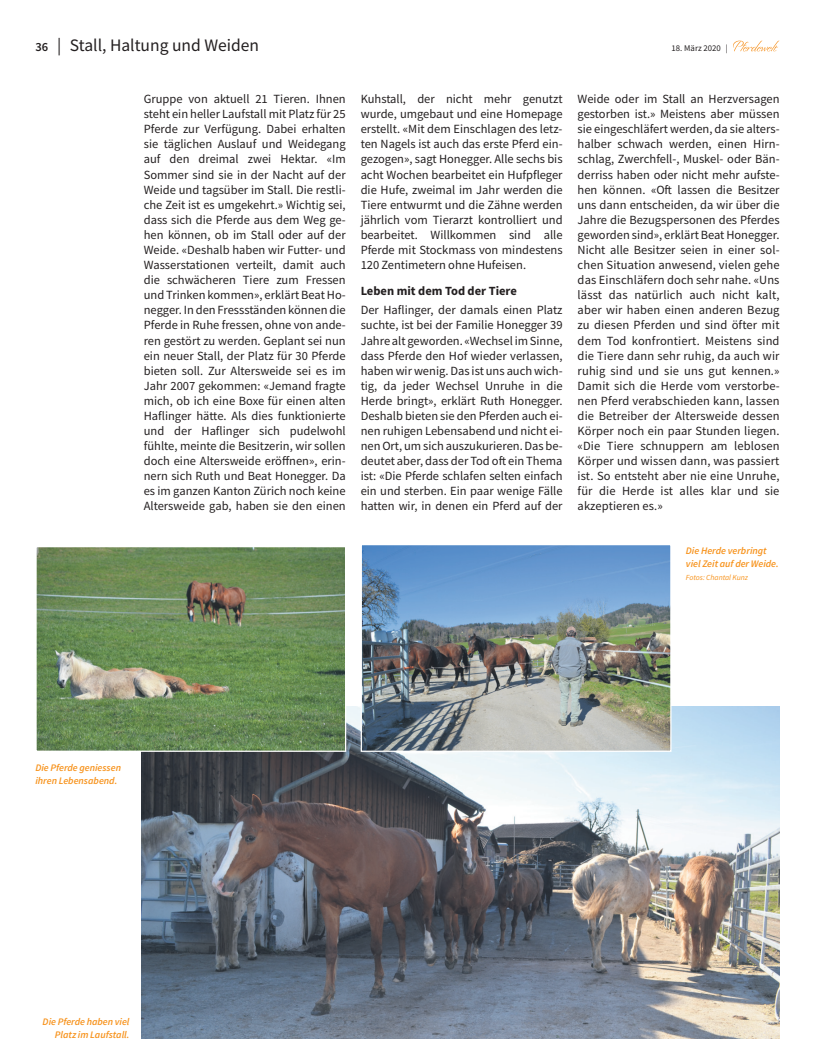
<style>
.page{position:relative;width:815px;height:1063px;background:#fff}
.page>*{position:absolute;margin:0;border:0;box-sizing:border-box;transform-origin:0 0}
.t1{font:17.5px "Source Sans Pro";color:#231f20}
.t2{font:12.5px/15.1px "Source Sans Pro";color:#231f20;text-align:justify}
.t3{font:700 12.5px "Source Sans Pro";color:#231f20}
.t4{font:italic 600 10px/13.1px "Source Sans Pro";color:#f7931d}
.t5{font:8.75px "Source Sans Pro";color:#231f20}
.t6{font:italic 7.75px "Source Sans Pro";color:#f7931d}
.s1{font-weight:600;font-size:12.5px}
</style>
<div class="page">
<svg style="left:733px;top:41px;width:46px;height:10px"></svg>
<img style="left:142px;top:707px;width:638px;height:331px">
<img style="left:37px;top:548px;width:307px;height:202px">
<div style="left:35px;top:546px;width:311px;height:206px;border:1px solid #fff"></div>
<img style="left:363px;top:546px;width:306px;height:204px">
<div style="left:361px;top:544px;width:310px;height:208px;border:1px solid #fff"></div>
<h1 class="t1" style="left:35px;top:39px;width:225px"><span class="s1">36</span> | Stall, Haltung und Weiden</h1>
<p class="t5" style="left:672px;top:45px;width:58px">18. März 2020 |</p>
<p class="t2" style="left:144px;top:92px;width:204px">Gruppe von aktuell 21 Tieren. Ihnen steht ein heller Laufstall mit Platz für 25<br>Pferde zur Verfügung. Dabei erhalten sie täglichen Auslauf und Weidegang auf den dreimal zwei Hektar. «Im Sommer sind sie in der Nacht auf der Weide und tagsüber im Stall. Die restli&shy;che Zeit ist es umgekehrt.» Wichtig sei, dass sich die Pferde aus dem Weg ge&shy;hen können, ob im Stall oder auf der Weide. «Deshalb haben wir Futter- und Wasserstationen verteilt, damit auch die schwächeren Tiere zum Fressen und Trinken kommen», erklärt Beat Ho&shy;negger. In den Fressständen können die Pferde in Ruhe fressen, ohne von ande&shy;ren gestört zu werden. Geplant sei nun ein neuer Stall, der Platz für 30 Pferde bieten soll. Zur Altersweide sei es im Jahr 2007 gekommen: «Jemand fragte mich, ob ich eine Boxe für einen alten Haflinger hätte. Als dies funktionierte und der Haflinger sich pudelwohl fühlte, meinte die Besitzerin, wir sollen doch eine Altersweide eröffnen», erin&shy;nern sich Ruth und Beat Honegger. Da es im ganzen Kanton Zürich noch keine Altersweide gab, haben sie den einen</p>
<p class="t2" style="left:361px;top:92px;width:203px">Kuhstall, der nicht mehr genutzt wurde, umgebaut und eine Homepage erstellt. «Mit dem Einschlagen des letz&shy;ten Nagels ist auch das erste Pferd ein&shy;gezogen», sagt Honegger. Alle sechs bis acht Wochen bearbeitet ein Hufpfleger die Hufe, zweimal im Jahr werden die Tiere entwurmt und die Zähne werden jährlich vom Tierarzt kontrolliert und bearbeitet. Willkommen sind alle Pferde mit Stockmass von mindestens 120 Zentimetern ohne Hufeisen.</p>
<p class="t2" style="left:578px;top:92px;width:204px">Weide oder im Stall an Herzversagen gestorben ist.» Meistens aber müssen sie eingeschläfert werden, da sie alters&shy;halber schwach werden, einen Hirn&shy;schlag, Zwerchfell-, Muskel- oder Bän&shy;derriss haben oder nicht mehr aufste&shy;hen können. «Oft lassen die Besitzer uns dann entscheiden, da wir über die Jahre die Bezugspersonen des Pferdes geworden sind», erklärt Beat Honegger.<br>Nicht alle Besitzer seien in einer sol&shy;chen Situation anwesend, vielen gehe das Einschläfern doch sehr nahe. «Uns lässt das natürlich auch nicht kalt, aber wir haben einen anderen Bezug zu diesen Pferden und sind öfter mit dem Tod konfrontiert. Meistens sind die Tiere dann sehr ruhig, da auch wir ruhig sind und sie uns gut kennen.» Damit sich die Herde vom verstorbe&shy;nen Pferd verabschieden kann, lassen die Betreiber der Altersweide dessen Körper noch ein paar Stunden liegen. «Die Tiere schnuppern am leblosen Körper und wissen dann, was passiert ist. So entsteht aber nie eine Unruhe, für die Herde ist alles klar und sie akzeptieren es.»</p>
<p class="t3" style="left:361px;top:284px;width:158px">Leben mit dem Tod der Tiere</p>
<p class="t2" style="left:361px;top:304px;width:204px">Der Haflinger, der damals einen Platz suchte, ist bei der Familie Honegger 39<br>Jahre alt geworden. «Wechsel im Sinne, dass Pferde den Hof wieder verlassen, haben wir wenig. Das ist uns auch wich&shy;tig, da jeder Wechsel Unruhe in die Herde bringt», erklärt Ruth Honegger.<br>Deshalb bieten sie den Pferden auch ei&shy;nen ruhigen Lebensabend und nicht ei&shy;nen Ort, um sich auszukurieren. Das be&shy;deutet aber, dass der Tod oft ein Thema ist: «Die Pferde schlafen selten einfach ein und sterben. Ein paar wenige Fälle hatten wir, in denen ein Pferd auf der</p>
<p class="t4" style="left:35px;top:762px;width:87px">Die Pferde geniessen ihren Lebensabend.</p>
<p class="t4" style="left:43px;top:1016px;width:88px;text-align:right">Die Pferde haben viel<br>Platz im Laufstall.</p>
<p class="t4" style="left:686px;top:545px;width:94px">Die Herde verbringt viel Zeit auf der Weide.</p>
<p class="t6" style="left:686px;top:573px;width:64px">Fotos: Chantal Kunz</p>
</div>
